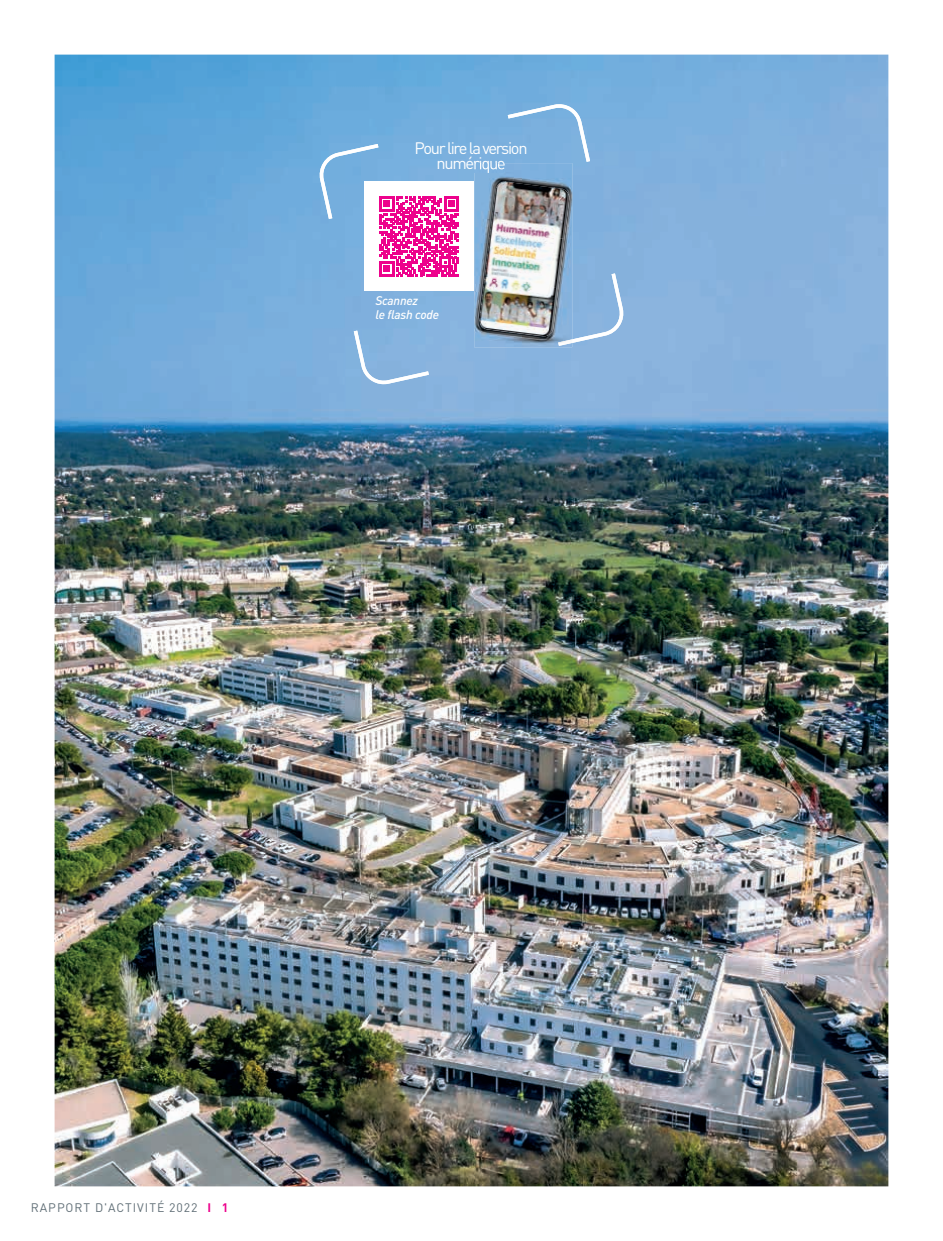
<style>
.page{position:relative;width:943px;height:1241px;background:#fff}
.page>*{position:absolute;margin:0;border:0;box-sizing:border-box;transform-origin:0 0}
.t1{font:16.45px/15px "DINOT";letter-spacing:-.08em;color:#fff;text-align:center}
.t2{font:italic 500 12.42px/13px "DINOT";letter-spacing:-.02em;color:#fff}
.t3{font:12.25px "DINOT";letter-spacing:.08em;color:#616f77}
.s1{font-weight:700;color:#ed028c}
</style>
<div class="page">
<img style="left:55px;top:55px;width:833px;height:1131px">
<svg style="left:317px;top:102px;width:308px;height:284px;background:#82b3de"></svg>
<div style="left:364px;top:182px;width:109px;height:109px;background:#fff"></div>
<img style="left:474px;top:163px;width:98px;height:184px">
<img style="left:474px;top:163px;width:30px;height:10px">
<img style="left:558px;top:339px;width:14px;height:7px">
<img style="left:490px;top:182px;width:79px;height:57px">
<img style="left:484px;top:230px;width:80px;height:58px">
<img style="left:479px;top:279px;width:79px;height:57px">
<svg style="left:379px;top:196px;width:80px;height:80px"></svg>
<p class="t1" style="left:414px;top:140px;width:114px">Pour lire la version numérique</p>
<p class="t2" style="left:375px;top:294px;width:65px">Scannez<br>le flash code</p>
<p class="t3" style="left:31px;top:1199px;width:199px">RAPPORT D'ACTIVITÉ 2022 <span class="s1">I 1</span></p>
</div>
